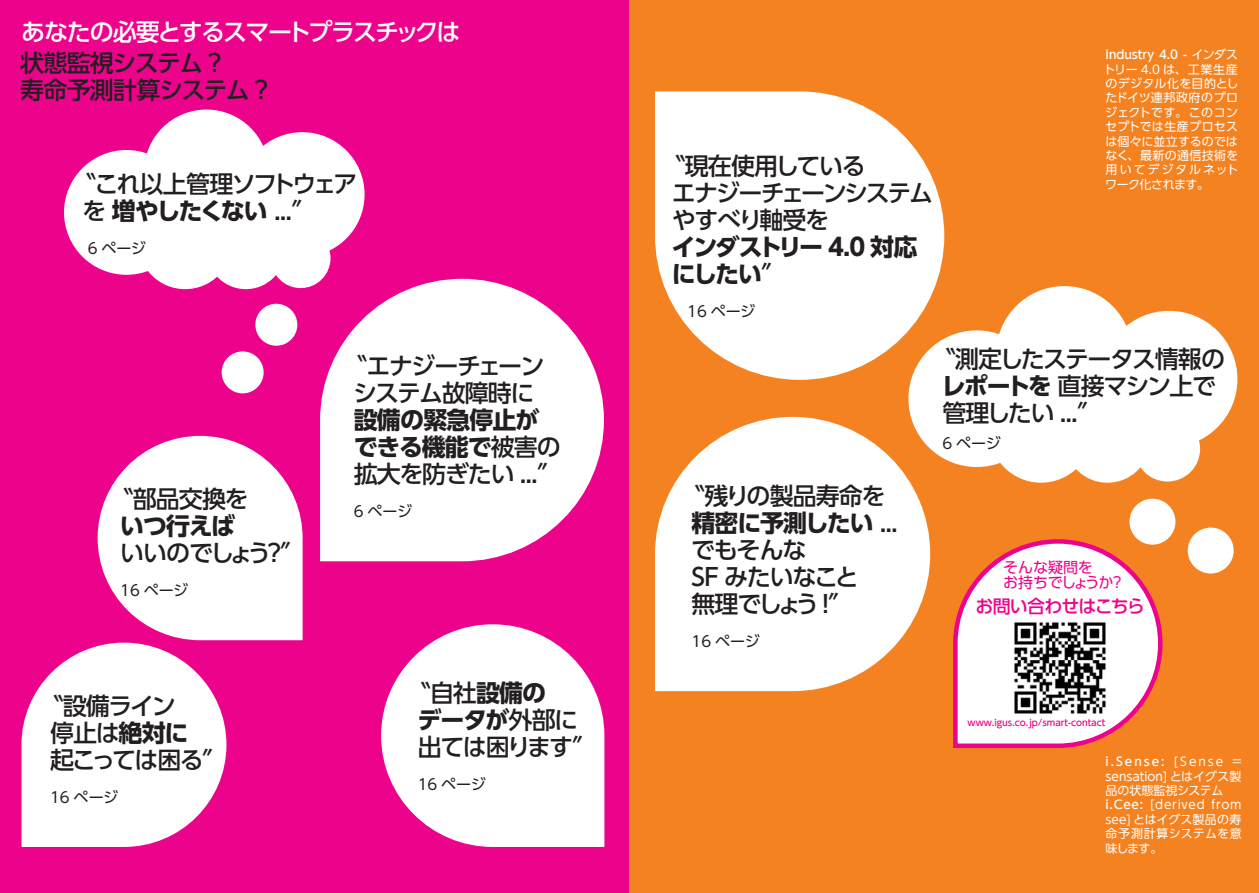
<style>
.page{position:relative;width:1259px;height:893px;background:#fff}
.page>*{position:absolute;margin:0;border:0;box-sizing:border-box;transform-origin:0 0}
.t1{font:500 24px/27px "UD Shin Go Pro";letter-spacing:-.06em;color:#231f20}
.t2{font:700 24px/27px "UD Shin Go Pro";letter-spacing:-.045em;color:#231f20}
.t3{font:500 24px/27px "UD Shin Go Pro";letter-spacing:-.08em;color:#231f20}
.t4{font:500 24px/27px "UD Shin Go Pro";letter-spacing:-.085em;color:#231f20}
.t5{font:500 24px "UD Shin Go Pro";letter-spacing:-.075em;color:#fff}
.t6{font:700 24px/27px "UD Shin Go Pro";letter-spacing:-.09em;color:#231f20}
.t7{font:500 24px "UD Shin Go Pro";letter-spacing:-.09em;color:#231f20}
.t8{font:500 18px "UD Shin Go Pro";letter-spacing:-.05em;color:#ed028c}
.t9{font:15px "UD Shin Go Pro";color:#231f20}
.t10{font:15px/15px "UD Shin Go Pro";letter-spacing:-.015em;color:#ed028c}
.t11{font:12px/14.4px "UD Shin Go Pro";letter-spacing:.01em;color:#fff;text-align:justify}
.t12{font:500 9px "UD Shin Go Pro";color:#ed028c}
.s1{font-weight:700}
.s2{font-weight:500}
</style>
<div class="page">
<div style="left:0;top:0;width:629px;height:893px;background:#ed028c"></div>
<svg style="left:320px;top:279px;width:284px;height:282px;fill:#fff"></svg>
<svg style="left:381px;top:624px;width:223px;height:223px;fill:#fff"></svg>
<svg style="left:21px;top:436px;width:282px;height:411px"></svg>
<div style="left:64px;top:150px;width:125px;height:125px;background:#fff;border-radius:50%"></div>
<div style="left:144px;top:110px;width:125px;height:124px;background:#fff;border-radius:50%"></div>
<div style="left:240px;top:132px;width:124px;height:125px;background:#fff;border-radius:50%"></div>
<div style="left:138px;top:194px;width:94px;height:95px;background:#fff;border-radius:50%"></div>
<div style="left:206px;top:210px;width:79px;height:79px;background:#fff;border-radius:50%"></div>
<div style="left:271px;top:228px;width:59px;height:60px;background:#fff;border-radius:50%"></div>
<div style="left:255px;top:304px;width:42px;height:42px;background:#fff;border-radius:50%"></div>
<div style="left:222px;top:351px;width:42px;height:42px;background:#fff;border-radius:50%"></div>
<div style="left:629px;top:0;width:630px;height:893px;background:#f58220"></div>
<svg style="left:953px;top:539px;width:210px;height:209px"></svg>
<svg style="left:655px;top:417px;width:275px;height:274px;fill:#fff"></svg>
<svg style="left:655px;top:91px;width:289px;height:289px;background:#fdecdd"></svg>
<div style="left:908px;top:330px;width:137px;height:137px;background:#fff;border-radius:50%"></div>
<div style="left:996px;top:286px;width:136px;height:137px;background:#fff;border-radius:50%"></div>
<div style="left:1101px;top:311px;width:136px;height:136px;background:#fff;border-radius:50%"></div>
<div style="left:989px;top:379px;width:103px;height:104px;background:#fff;border-radius:50%"></div>
<div style="left:1064px;top:396px;width:86px;height:87px;background:#fff;border-radius:50%"></div>
<div style="left:1134px;top:416px;width:66px;height:66px;background:#fff;border-radius:50%"></div>
<div style="left:1129px;top:499px;width:46px;height:46px;background:#fff;border-radius:50%"></div>
<div style="left:1187px;top:528px;width:46px;height:45px;background:#fff;border-radius:50%"></div>
<img style="left:1009px;top:618px;width:101px;height:96px">
<div style="left:1004px;top:613px;width:111px;height:106px;border:4px solid #fff"></div>
<h1 class="t5" style="left:21px;top:13px;width:441px">あなたの必要とするスマートプラスチックは</h1>
<h1 class="t1" style="left:20px;top:49px;width:249px">状態監視システム ?<br>寿命予測計算システム ?</h1>
<h1 class="t4" style="left:82px;top:170px;width:277px;text-indent:-10px">＂これ以上管理ソフトウェアを <span class="s1">増やしたくない</span> ...＂</h1>
<p class="t9" style="left:88px;top:236px;width:60px">6 ページ</p>
<h1 class="t1" style="left:110px;top:484px;width:140px">＂部品交換を</h1>
<h1 class="t2" style="left:120px;top:512px;width:116px">いつ行えば</h1>
<h1 class="t7" style="left:120px;top:533px;width:186px">いいのでしょう?＂</h1>
<p class="t9" style="left:120px;top:578px;width:70px">16 ページ</p>
<h1 class="t1" style="left:50px;top:691px;width:178px;text-indent:-10px">＂設備ライン<br>停止は<span class="s1">絶対に<br></span>起こっては困る＂</h1>
<p class="t9" style="left:50px;top:785px;width:70px">16 ページ</p>
<h1 class="t1" style="left:343px;top:351px;width:202px;text-align:center">＂エナジーチェーンシステム故障時に</h1>
<h1 class="t2" style="left:354px;top:406px;width:209px">設備の緊急停止ができる機能で<span class="s2">被害の拡大を防ぎたい ...＂</span></h1>
<p class="t9" style="left:354px;top:499px;width:60px">6 ページ</p>
<h1 class="t1" style="left:417px;top:678px;width:180px;text-indent:-10px">＂自社<span class="s1">設備の<br>データが</span>外部に出ては困ります＂</h1>
<p class="t9" style="left:418px;top:772px;width:70px">16 ページ</p>
<h1 class="t3" style="left:671px;top:152px;width:263px;text-indent:-10px">＂現在使用している<br>エナジーチェーンシステムやすべり軸受を</h1>
<h1 class="t6" style="left:671px;top:233px;width:247px">インダストリー 4.0 対応にしたい<span class="s2">＂</span></h1>
<p class="t9" style="left:672px;top:299px;width:85px">　16 ページ</p>
<p class="t11" style="left:1103px;top:47px;width:137px"><span class="s2">Industry 4.0 -</span> インダストリー 4.0 は、工業生産のデジタル化を目的としたドイツ連邦政府のプロジェクトです。このコンセプトでは生産プロセスは個々に並立するのではなく、最新の通信技術を用いてデジタルネットワーク化されます。</p>
<h1 class="t1" style="left:941px;top:345px;width:285px;text-indent:-10px">＂測定したステータス情報の<span class="s1">レポートを</span> 直接マシン上で管理したい ...＂</h1>
<p class="t9" style="left:942px;top:431px;width:60px">6 ページ</p>
<h1 class="t1" style="left:691px;top:482px;width:208px;text-indent:-10px">＂残りの製品寿命を<span class="s1">精密に予測したい</span> ...でもそんな<br>SF みたいなこと<br>無理でしょう !＂</h1>
<p class="t9" style="left:691px;top:629px;width:70px">16 ページ</p>
<p class="t10" style="left:1003px;top:560px;width:123px">そんな疑問を<br>お持ちでしょうか？</p>
<h2 class="t8" style="left:975px;top:591px;width:171px">お問い合わせはこちら</h2>
<p class="t12" style="left:967px;top:715px;width:139px">www.igus.co.jp/smart-contact</p>
<p class="t11" style="left:1105px;top:754px;width:138px;text-align:left"><span class="s2">i.Sense:</span> [Sense = sensation] とはイグス製品の状態監視システム<span class="s2">i.Cee:</span> [derived from see] とはイグス製品の寿命予測計算システムを意味します。</p>
</div>
